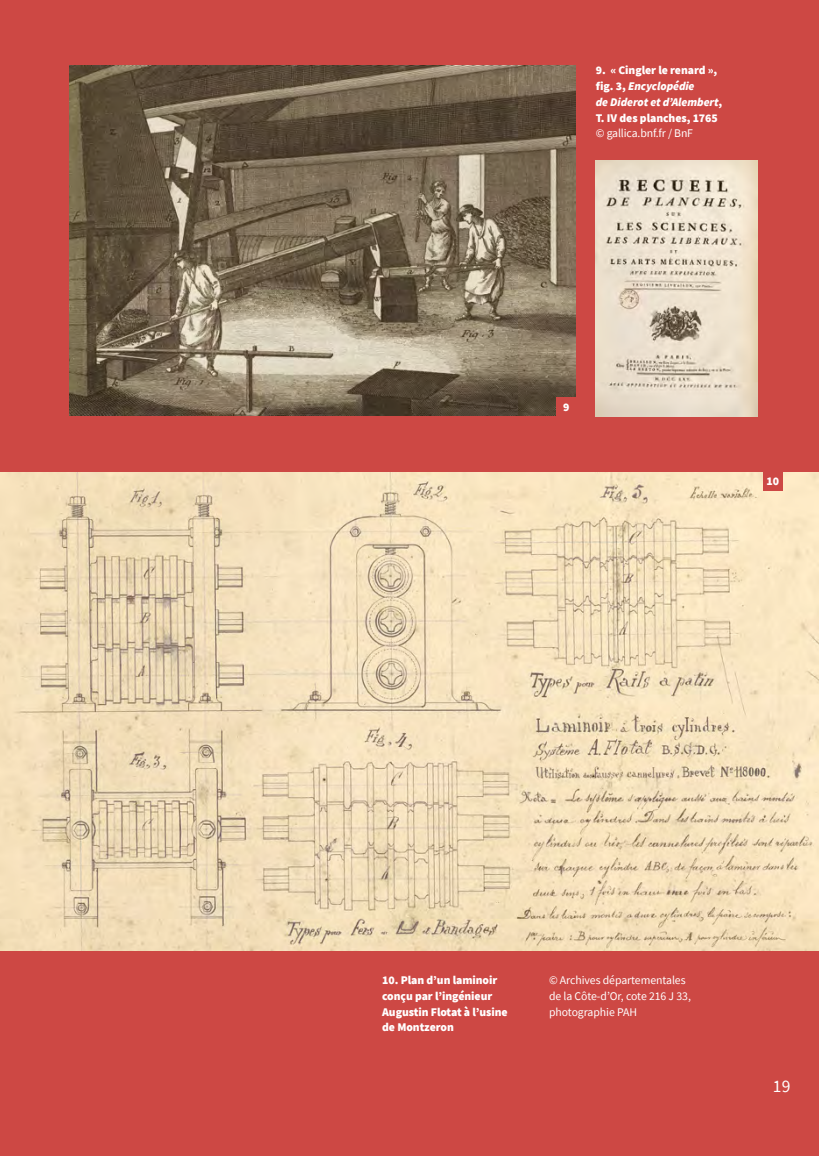
<style>
.page{position:relative;width:819px;height:1156px;background:#cd4844}
.page>*{position:absolute;margin:0;border:0;box-sizing:border-box;transform-origin:0 0}
.t1{font:17.5px "Source Sans Pro";color:#fff}
.t2{font:900 11.72px/15.8px "Source Sans Pro";letter-spacing:-.005em;color:#fff}
.t3{font:11.72px/15.8px "Source Sans Pro";letter-spacing:-.005em;color:#fff}
.s1{font-style:italic}
</style>
<div class="page">
<img style="left:70px;top:65px;width:506px;height:350px">
<div style="left:556px;top:397px;width:20px;height:20px;background:#cd4844"></div>
<img style="left:595px;top:161px;width:162px;height:256px">
<img style="left:0;top:472px;width:819px;height:478px">
<div style="left:762px;top:471px;width:20px;height:20px;background:#cd4844"></div>
<p class="t2" style="left:595px;top:62px;width:128px">9. « Cingler le renard », fig. 3, <span class="s1">Encyclopédie<br>de Diderot et d’Alembert</span>,<br>T. IV des planches, 1765</p>
<p class="t3" style="left:595px;top:125px;width:99px">© gallica.bnf.fr / BnF</p>
<p class="t2" style="left:563px;top:399px;width:8px">9</p>
<p class="t2" style="left:766px;top:473px;width:14px">10</p>
<p class="t2" style="left:382px;top:972px;width:127px">10. Plan d’un laminoir conçu par l’ingénieur<br>Augustin Flotat à l’usine de Montzeron</p>
<p class="t3" style="left:549px;top:972px;width:143px">© Archives départementales de la Côte-d’Or, cote 216 J 33, photographie PAH</p>
<h1 class="t1" style="left:773px;top:1074px;width:19px">19</h1>
</div>
